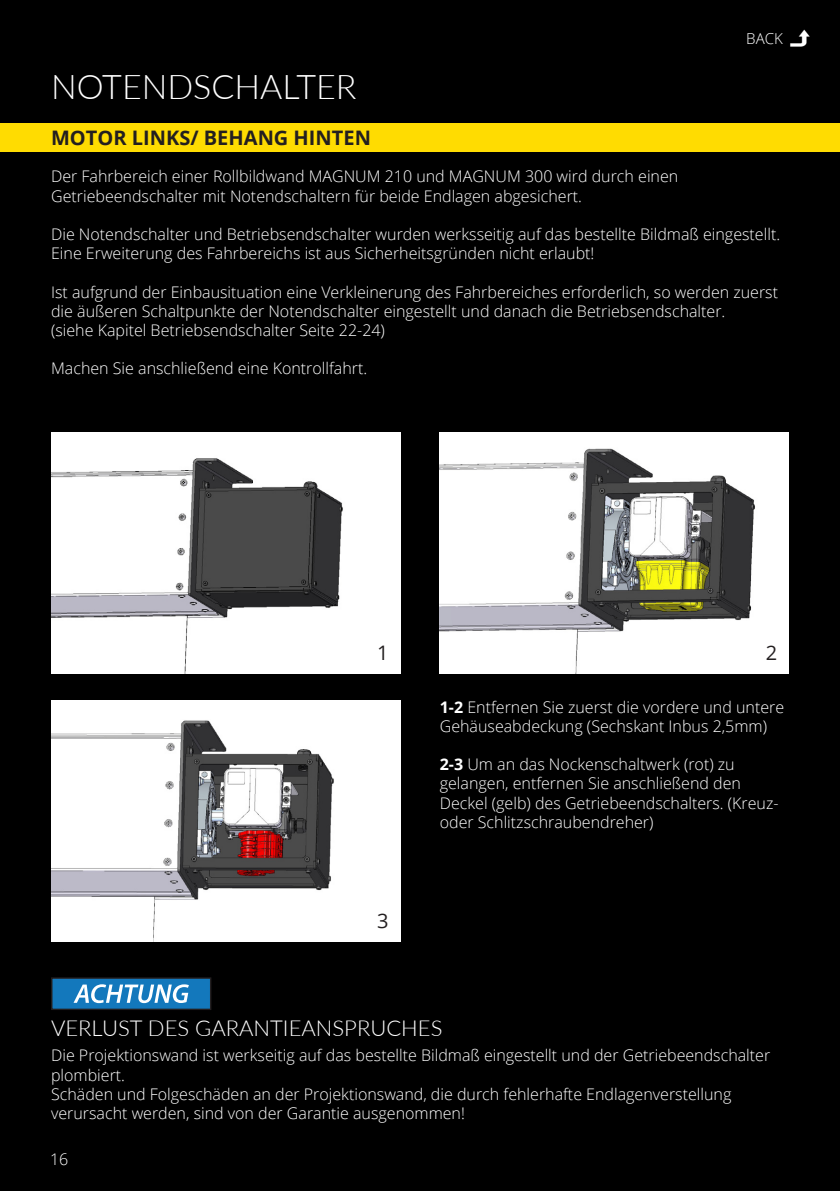
<style>
.page{position:relative;width:840px;height:1191px;background:#fff}
.page>*{position:absolute;margin:0;border:0;box-sizing:border-box;transform-origin:0 0}
.t1{font:300 34px "Lato";color:#fff}
.t2{font:300 22px "Lato";color:#fff}
.t3{font:700 20px "Open Sans";color:#231f20}
.t4{font:20px "Open Sans";color:#231f20}
.t5{font:300 16px/19.2px "Open Sans";color:#fff}
.t6{font:300 15px "Open Sans";color:#fff}
.s1{font-weight:700}
</style>
<div class="page">
<div style="left:0;top:0;width:839px;height:1191px;background:#000"></div>
<img style="left:51px;top:700px;width:349px;height:241px">
<img style="left:439px;top:432px;width:349px;height:241px">
<img style="left:51px;top:432px;width:349px;height:241px">
<div style="left:0;top:124px;width:839px;height:28px;background:#ffdc01"></div>
<img style="left:787px;top:28px;width:24px;height:20px">
<div style="left:52px;top:978px;width:158px;height:31px;background:#1378bc"></div>
<div style="left:51px;top:977px;width:160px;height:33px;border:1px solid #231f20"></div>
<svg style="left:73px;top:984px;width:116px;height:19px"></svg>
<h1 class="t1" style="left:51px;top:64px;width:307px">NOTENDSCHALTER</h1>
<p class="t3" style="left:51px;top:124px;width:321px">MOTOR LINKS/ BEHANG HINTEN</p>
<p class="t6" style="left:745px;top:28px;width:38px">BACK</p>
<p class="t5" style="left:51px;top:166px;width:628px">Der Fahrbereich einer Rollbildwand MAGNUM 210 und MAGNUM 300 wird durch einen<br>Getriebeendschalter mit Notendschaltern für beide Endlagen abgesichert.</p>
<p class="t5" style="left:51px;top:224px;width:730px">Die Notendschalter und Betriebsendschalter wurden werksseitig auf das bestellte Bildmaß eingestellt.<br>Eine Erweiterung des Fahrbereichs ist aus Sicherheitsgründen nicht erlaubt!</p>
<p class="t5" style="left:51px;top:282px;width:728px">Ist aufgrund der Einbausituation eine Verkleinerung des Fahrbereiches erforderlich, so werden zuerst die äußeren Schaltpunkte der Notendschalter eingestellt und danach die Betriebsendschalter.<br>(siehe Kapitel Betriebsendschalter Seite 22-24)</p>
<p class="t5" style="left:51px;top:358px;width:317px">Machen Sie anschließend eine Kontrollfahrt.</p>
<p class="t4" style="left:377px;top:639px;width:13px">1</p>
<p class="t4" style="left:765px;top:639px;width:13px">2</p>
<p class="t4" style="left:377px;top:907px;width:13px">3</p>
<p class="t5" style="left:439px;top:696px;width:345px"><span class="s1">1-2</span> Entfernen Sie zuerst die vordere und untere<br>Gehäuseabdeckung (Sechskant Inbus 2,5mm)</p>
<p class="t5" style="left:439px;top:754px;width:340px"><span class="s1">2-3</span> Um an das Nockenschaltwerk (rot) zu gelangen, entfernen Sie anschließend den Deckel (gelb) des Getriebeendschalters. (Kreuz&shy;oder Schlitzschraubendreher)</p>
<h2 class="t2" style="left:51px;top:1013px;width:392px">VERLUST DES GARANTIEANSPRUCHES</h2>
<p class="t5" style="left:51px;top:1045px;width:720px">Die Projektionswand ist werkseitig auf das bestellte Bildmaß eingestellt und der Getriebeendschalter plombiert.<br>Schäden und Folgeschäden an der Projektionswand, die durch fehlerhafte Endlagenverstellung verursacht werden, sind von der Garantie ausgenommen!</p>
<p class="t5" style="left:50px;top:1149px;width:20px">16</p>
</div>
